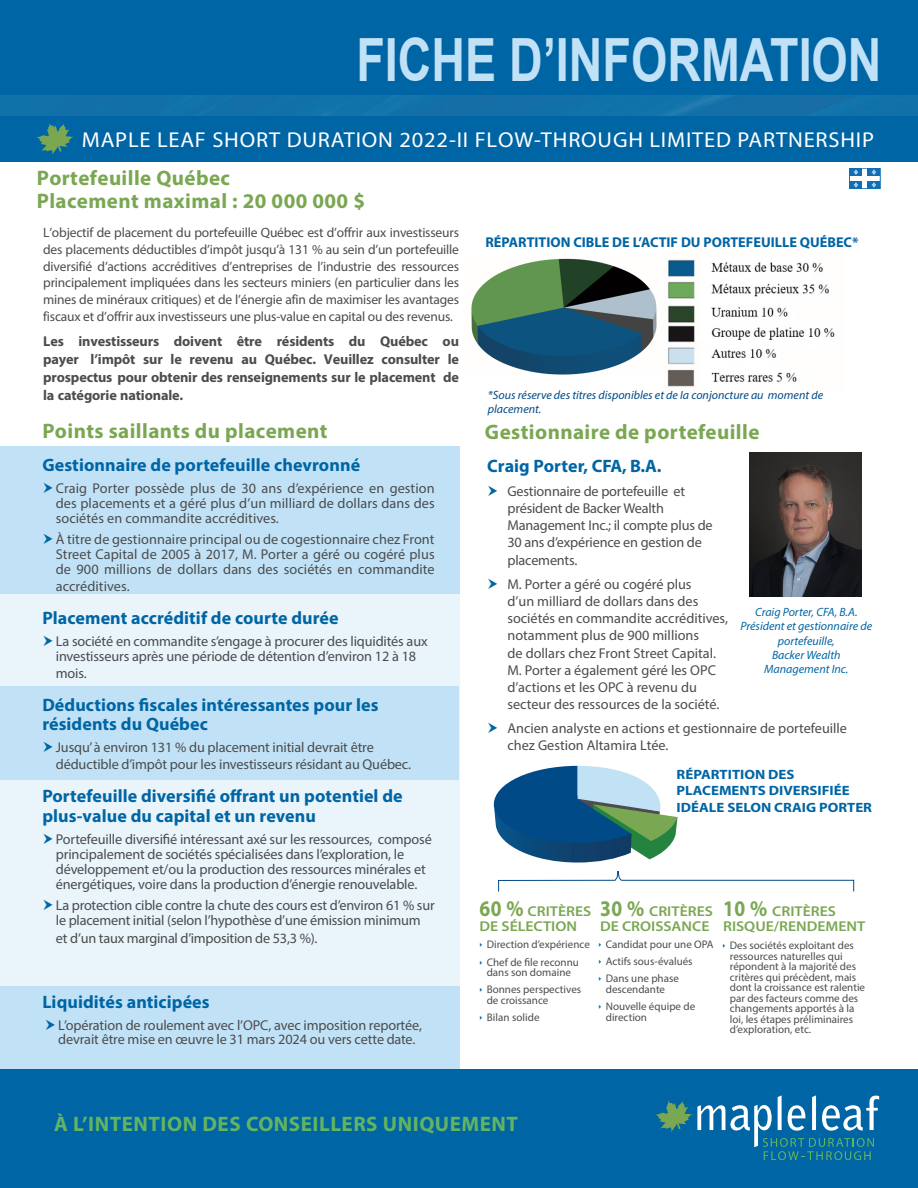
<style>
.page{position:relative;width:918px;height:1188px;background:#fff}
.page>*{position:absolute;margin:0;border:0;box-sizing:border-box;transform-origin:0 0}
.t1{font:700 59.7px "Arial";color:#c1e2f6;scale:.78 1}
.Bio-headline{font:21.6px "Myriad Pro";letter-spacing:.035em;color:#fff;scale:1.04 1}
.Green_Sub_Headings{font:700 21px/23.2px "Myriad Pro";letter-spacing:.02em;color:#7aa752}
.Paragraph{font:700 21px "Myriad Pro";letter-spacing:.025em;color:#63b461}
.Paragraph-2{font:700 21px "Myriad Pro";letter-spacing:.02em;color:#7aa752}
.Paragraph-3{font:700 18px/19.5px "Myriad Pro";letter-spacing:.005em;color:#0065a4}
.t2{font:14.25px/17.2px "Myriad Pro";letter-spacing:-.01em;color:#4b4c4d}
.Paragraph-4{font:700 14.25px/18px "Myriad Pro";letter-spacing:-.01em;color:#4b4c4d;text-align:justify}
.t3{font:600 14.25px/15px "Myriad Pro";color:#7aa752;scale:1.1 1}
.body_copy_2{font:700 14.25px "Myriad Pro";color:#0065a4}
.Paragraph-5{font:13.5px/16.8px "Myriad Pro";letter-spacing:-.015em;color:#4b4c4d;text-align:justify}
.t4{font:700 13.5px/16.5px "Myriad Pro";color:#0065a4;scale:1.1 1}
.t5{font:italic 12px/14.4px "Myriad Pro";color:#0065a4;text-align:center}
.Bio-headline-2{font:italic 12px/14.4px "Myriad Pro";color:#004a87}
.t6{font:10.95px/10.5px "Myriad Pro";color:#4b4c4d}
.s1{font-weight:700;font-size:22.35px}
</style>
<div class="page">
<div style="left:0;top:0;width:918px;height:162px;background:#0065a4"></div>
<div style="left:0;top:466px;width:459px;height:593px;background:#e9f4fb"></div>
<div style="left:0;top:686px;width:458px;height:94px;background:#c1e2f6"></div>
<div style="left:0;top:447px;width:459px;height:147px;background:#c1e2f6"></div>
<div style="left:0;top:987px;width:459px;height:88px;background:#c1e2f6"></div>
<svg style="left:494px;top:766px;width:184px;height:97px"></svg>
<div style="left:0;top:1069px;width:918px;height:119px;background:#0065a4"></div>
<svg style="left:656px;top:1096px;width:223px;height:64px"></svg>
<div style="left:0;top:96px;width:918px;height:20px;background:#1270a8"></div>
<svg style="left:37px;top:123px;width:36px;height:32px"></svg>
<svg style="left:498px;top:871px;width:356px;height:21px"></svg>
<div style="left:849px;top:168px;width:13px;height:8px;background:#106fb4"></div>
<div style="left:868px;top:168px;width:12px;height:8px;background:#106fb4"></div>
<div style="left:868px;top:181px;width:12px;height:8px;background:#106fb4"></div>
<div style="left:849px;top:181px;width:13px;height:8px;background:#106fb4"></div>
<svg style="left:854px;top:170px;width:4px;height:5px"></svg>
<svg style="left:854px;top:182px;width:4px;height:5px"></svg>
<svg style="left:872px;top:182px;width:4px;height:5px"></svg>
<svg style="left:872px;top:170px;width:4px;height:5px"></svg>
<div style="left:849px;top:168px;width:31px;height:21px;border:1px solid #106fb4"></div>
<img style="left:749px;top:453px;width:112px;height:143px">
<img style="left:471px;top:258px;width:186px;height:117px">
<img style="left:667px;top:259px;width:168px;height:128px">
<p class="t1" style="left:356px;top:18px;width:675px">FICHE D’INFORMATION</p>
<p class="Bio-headline" style="left:82px;top:127px;width:763px">MAPLE LEAF SHORT DURATION 2022-II FLOW-THROUGH LIMITED PARTNERSHIP</p>
<p class="Green_Sub_Headings" style="left:37px;top:166px;width:330px">Portefeuille Québec<br>Placement maximal : 20 000 000 $</p>
<p class="Paragraph-5" style="left:43px;top:224px;width:417px">L’objectif de placement du portefeuille Québec est d’offrir aux investisseurs des placements déductibles d’impôt jusqu’à 131 % au sein d’un portefeuille diversifié d’actions accréditives d’entreprises de l’industrie des ressources principalement impliquées dans les secteurs miniers (en particulier dans les mines de minéraux critiques) et de l’énergie afin de maximiser les avantages fiscaux et d’offrir aux investisseurs une plus-value en capital ou des revenus.</p>
<p class="Paragraph-4" style="left:43px;top:332px;width:417px">Les investisseurs doivent être résidents du Québec ou payer l’impôt sur le revenu au Québec. Veuillez consulter le prospectus pour obtenir des renseignements sur le placement de la catégorie nationale.</p>
<p class="Paragraph-2" style="left:42px;top:417px;width:287px">Points saillants du placement</p>
<p class="Green_Sub_Headings" style="left:485px;top:420px;width:276px">Gestionnaire de portefeuille</p>
<p class="body_copy_2" style="left:485px;top:233px;width:375px">RÉPARTITION CIBLE DE L’ACTIF DU PORTEFEUILLE QUÉBEC*</p>
<p class="Bio-headline-2" style="left:488px;top:387px;width:337px">*Sous réserve des titres disponibles et de la conjoncture au moment de placement.</p>
<p class="Paragraph-3" style="left:42px;top:454px;width:319px">Gestionnaire de portefeuille chevronné</p>
<p class="t2" style="left:56px;top:480px;width:380px;line-height:15px;text-align:justify">Craig Porter possède plus de 30 ans d’expérience en gestion des placements et a géré plus d’un milliard de dollars dans des sociétés en commandite accréditives.</p>
<p class="t2" style="left:56px;top:532px;width:380px;line-height:15px;text-align:justify">À titre de gestionnaire principal ou de cogestionnaire chez Front Street Capital de 2005 à 2017, M. Porter a géré ou cogéré plus de 900 millions de dollars dans des sociétés en commandite</p>
<p class="t2" style="left:56px;top:577px;width:75px">accréditives.</p>
<p class="Paragraph-3" style="left:42px;top:607px;width:298px">Placement accréditif de courte durée</p>
<p class="t2" style="left:56px;top:633px;width:373px;line-height:15px">La société en commandite s’engage à procurer des liquidités aux investisseurs après une période de détention d’environ 12 à 18</p>
<p class="t2" style="left:56px;top:664px;width:32px">mois.</p>
<p class="Paragraph-3" style="left:42px;top:694px;width:338px">Déductions fiscales intéressantes pour les résidents du Québec</p>
<p class="t2" style="left:56px;top:738px;width:357px">Jusqu’ à environ 131 % du placement initial devrait être déductible d’impôt pour les investisseurs résidant au Québec.</p>
<p class="Paragraph-3" style="left:42px;top:786px;width:362px">Portefeuille diversifié offrant un potentiel de plus-value du capital et un revenu</p>
<p class="t2" style="left:56px;top:831px;width:377px;line-height:15px">Portefeuille diversifié intéressant axé sur les ressources, composé principalement de sociétés spécialisées dans l’exploration, le développement et/ou la production des ressources minérales et énergétiques, voire dans la production d’énergie renouvelable.</p>
<p class="t2" style="left:56px;top:898px;width:380px;line-height:15px">La protection cible contre la chute des cours est d’environ 61 % sur le placement initial (selon l’hypothèse d’une émission minimum</p>
<p class="t2" style="left:56px;top:929px;width:263px">et d’un taux marginal d’imposition de 53,3 %).</p>
<p class="Paragraph-3" style="left:42px;top:991px;width:169px">Liquidités anticipées</p>
<p class="t2" style="left:58px;top:1017px;width:365px;line-height:14.5px">L’opération de roulement avec l’OPC, avec imposition reportée, devrait être mise en œuvre le 31 mars 2024 ou vers cette date.</p>
<p class="Paragraph-3" style="left:487px;top:455px;width:176px">Craig Porter, CFA, B.A.</p>
<p class="t2" style="left:507px;top:482px;width:207px">Gestionnaire de portefeuille et président de Backer Wealth<br>Management Inc.; il compte plus de<br>30 ans d’expérience en gestion de placements.</p>
<p class="t2" style="left:507px;top:575px;width:222px">M. Porter a géré ou cogéré plus<br>d’un milliard de dollars dans des sociétés en commandite accréditives, notamment plus de 900 millions<br>de dollars chez Front Street Capital.<br>M. Porter a également géré les OPC d’actions et les OPC à revenu du secteur des ressources de la société.</p>
<p class="t2" style="left:507px;top:719px;width:341px">Ancien analyste en actions et gestionnaire de portefeuille chez Gestion Altamira Ltée.</p>
<p class="t5" style="left:755px;top:604px;width:104px">Craig Porter, CFA, B.A.</p>
<p class="t5" style="left:740px;top:619px;width:133px">Président et gestionnaire de portefeuille,</p>
<p class="t5" style="left:764px;top:648px;width:86px">Backer Wealth<br>Management Inc.</p>
<p class="t4" style="left:677px;top:766px;width:109px">RÉPARTITION DES</p>
<p class="t4" style="left:677px;top:782px;width:179px">PLACEMENTS DIVERSIFIÉE<br>IDÉALE SELON CRAIG PORTER</p>
<p class="t3" style="left:480px;top:903px;width:103px"><span class="s1">60 %</span> CRITÈRES<br>DE SÉLECTION</p>
<p class="t3" style="left:600px;top:903px;width:104px"><span class="s1">30 %</span> CRITÈRES<br>DE CROISSANCE</p>
<p class="t3" style="left:723px;top:903px;width:131px"><span class="s1">10 %</span> CRITÈRES<br>RISQUE/RENDEMENT</p>
<p class="t6" style="left:487px;top:939px;width:105px">Direction d’expérience</p>
<p class="t6" style="left:487px;top:956px;width:94px">Chef de file reconnu dans son domaine</p>
<p class="t6" style="left:487px;top:984px;width:96px">Bonnes perspectives de croissance</p>
<p class="t6" style="left:487px;top:1012px;width:54px">Bilan solide</p>
<p class="t6" style="left:606px;top:939px;width:109px">Candidat pour une OPA</p>
<p class="t6" style="left:606px;top:956px;width:88px">Actifs sous-évalués</p>
<p class="t6" style="left:606px;top:973px;width:75px">Dans une phase descendante</p>
<p class="t6" style="left:606px;top:1001px;width:91px">Nouvelle équipe de direction</p>
<p class="t6" style="left:730px;top:940px;width:137px">Des sociétés exploitant des ressources naturelles qui répondent à la majorité des critères qui précèdent, mais dont la croissance est ralentie par des facteurs comme des changements apportés à la loi, les étapes préliminaires d’exploration, etc.</p>
<p class="Paragraph" style="left:54px;top:1110px;width:466px">À L’INTENTION DES CONSEILLERS UNIQUEMENT</p>
</div>
